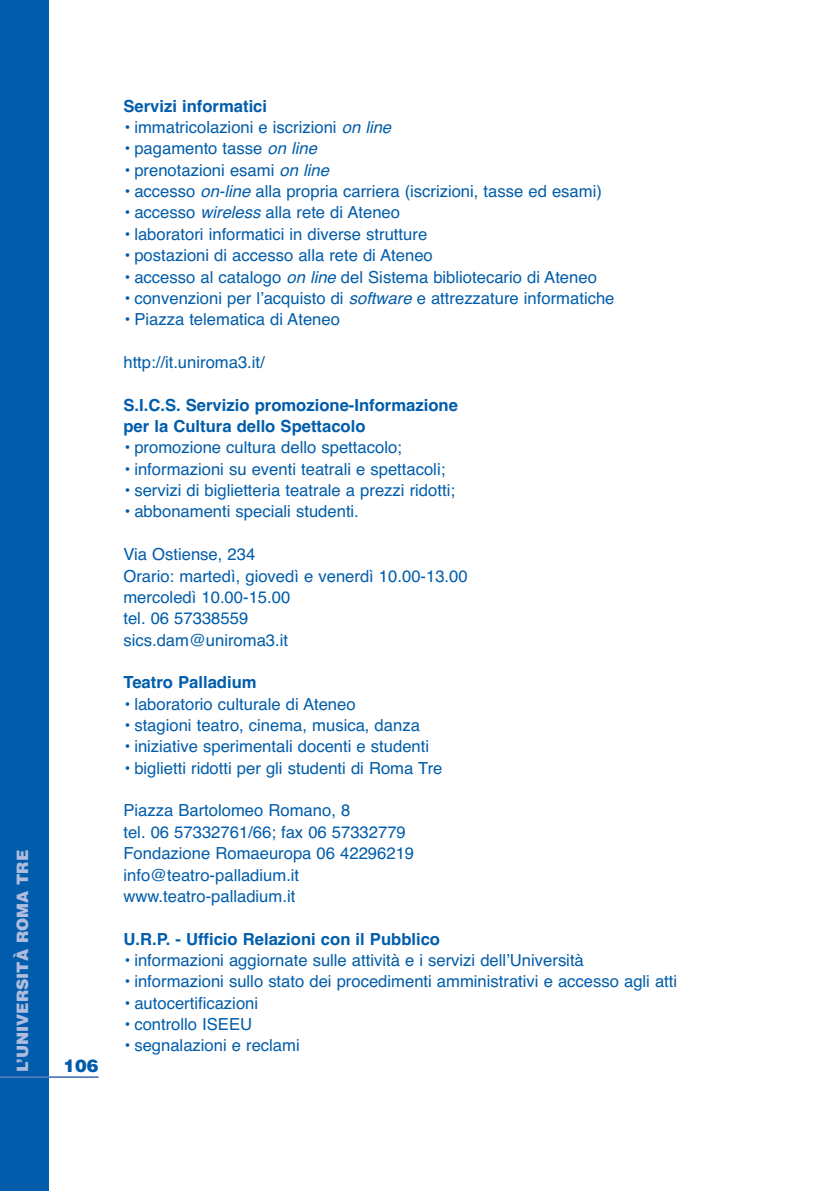
<style>
.page{position:relative;width:819px;height:1191px;background:#fff}
.page>*{position:absolute;margin:0;border:0;box-sizing:border-box;transform-origin:0 0}
.t1{font:900 17.5px "Helvetica";color:#015dab}
.t2{font:16.62px/21.3px "Helvetica";color:#015dab}
.t3{font:700 16.62px/21.3px "Helvetica";color:#015dab}
.t4{font:900 15.75px "Helvetica";color:#aebcde}
.s1{font-weight:700}
.s2{font-style:italic}
</style>
<div class="page">
<div style="left:0;top:0;width:49px;height:1191px;background:#015dab"></div>
<hr style="left:0;top:1076px;width:99px;height:2px;background:#517dbd">
<p class="t4" style="left:17px;top:1072px;width:224px;rotate:-90deg">L’UNIVERSITÀ ROMA TRE</p>
<p class="t1" style="left:64px;top:1059px;width:37px">106</p>
<p class="t3" style="left:123px;top:97px;width:145px">Servizi informatici</p>
<p class="t2" style="left:123px;top:118px;width:272px"><span class="s1">•</span> immatricolazioni e iscrizioni <span class="s2">on line</span></p>
<p class="t2" style="left:123px;top:139px;width:198px"><span class="s1">•</span> pagamento tasse <span class="s2">on line</span></p>
<p class="t2" style="left:123px;top:161px;width:210px"><span class="s1">•</span> prenotazioni esami <span class="s2">on line</span></p>
<p class="t2" style="left:123px;top:182px;width:480px"><span class="s1">•</span> accesso <span class="s2">on-line</span> alla propria carriera (iscrizioni, tasse ed esami)</p>
<p class="t2" style="left:123px;top:203px;width:278px"><span class="s1">•</span> accesso <span class="s2">wireless</span> alla rete di Ateneo</p>
<p class="t2" style="left:123px;top:225px;width:305px"><span class="s1">•</span> laboratori informatici in diverse strutture</p>
<p class="t2" style="left:123px;top:246px;width:311px"><span class="s1">•</span> postazioni di accesso alla rete di Ateneo</p>
<p class="t2" style="left:123px;top:267px;width:475px"><span class="s1">•</span> accesso al catalogo <span class="s2">on line</span> del Sistema bibliotecario di Ateneo</p>
<p class="t2" style="left:123px;top:289px;width:492px"><span class="s1">•</span> convenzioni per l’acquisto di <span class="s2">software</span>e attrezzature informatiche</p>
<p class="t2" style="left:123px;top:310px;width:218px"><span class="s1">•</span> Piazza telematica di Ateneo</p>
<p class="t2" style="left:123px;top:353px;width:143px">http://it.uniroma3.it/</p>
<p class="t3" style="left:123px;top:396px;width:336px">S.I.C.S. Servizio promozione-Informazione per la Cultura dello Spettacolo</p>
<p class="t2" style="left:123px;top:438px;width:280px"><span class="s1">•</span> promozione cultura dello spettacolo;</p>
<p class="t2" style="left:123px;top:460px;width:323px"><span class="s1">•</span> informazioni su eventi teatrali e spettacoli;</p>
<p class="t2" style="left:123px;top:481px;width:333px"><span class="s1">•</span> servizi di biglietteria teatrale a prezzi ridotti;</p>
<p class="t2" style="left:123px;top:502px;width:237px"><span class="s1">•</span> abbonamenti speciali studenti.</p>
<p class="t2" style="left:123px;top:545px;width:346px">Via Ostiense, 234<br>Orario: martedì, giovedì e venerdì 10.00-13.00 mercoledì 10.00-15.00<br>tel. 06 57338559<br>sics.dam@uniroma3.it</p>
<p class="t3" style="left:123px;top:673px;width:135px">Teatro Palladium</p>
<p class="t2" style="left:123px;top:694px;width:234px"><span class="s1">•</span> laboratorio culturale di Ateneo</p>
<p class="t2" style="left:123px;top:716px;width:298px"><span class="s1">•</span> stagioni teatro, cinema, musica, danza</p>
<p class="t2" style="left:123px;top:737px;width:307px"><span class="s1">•</span> iniziative sperimentali docenti e studenti</p>
<p class="t2" style="left:123px;top:759px;width:320px"><span class="s1">•</span> biglietti ridotti per gli studenti di Roma Tre</p>
<p class="t2" style="left:123px;top:801px;width:292px">Piazza Bartolomeo Romano, 8<br>tel. 06 57332761/66; fax 06 57332779<br>Fondazione Romaeuropa 06 42296219 info@teatro-palladium.it www.teatro-palladium.it</p>
<p class="t3" style="left:123px;top:929px;width:318px">U.R.P. - Ufficio Relazioni con il Pubblico</p>
<p class="t2" style="left:123px;top:951px;width:462px"><span class="s1">•</span> informazioni aggiornate sulle attività e i servizi dell’Università</p>
<p class="t2" style="left:123px;top:972px;width:555px"><span class="s1">•</span> informazioni sullo stato dei procedimenti amministrativi e accesso agli atti</p>
<p class="t2" style="left:123px;top:993px;width:136px"><span class="s1">•</span> autocertificazioni</p>
<p class="t2" style="left:123px;top:1015px;width:130px"><span class="s1">•</span> controllo ISEEU</p>
<p class="t2" style="left:123px;top:1036px;width:178px"><span class="s1">•</span> segnalazioni e reclami</p>
</div>
